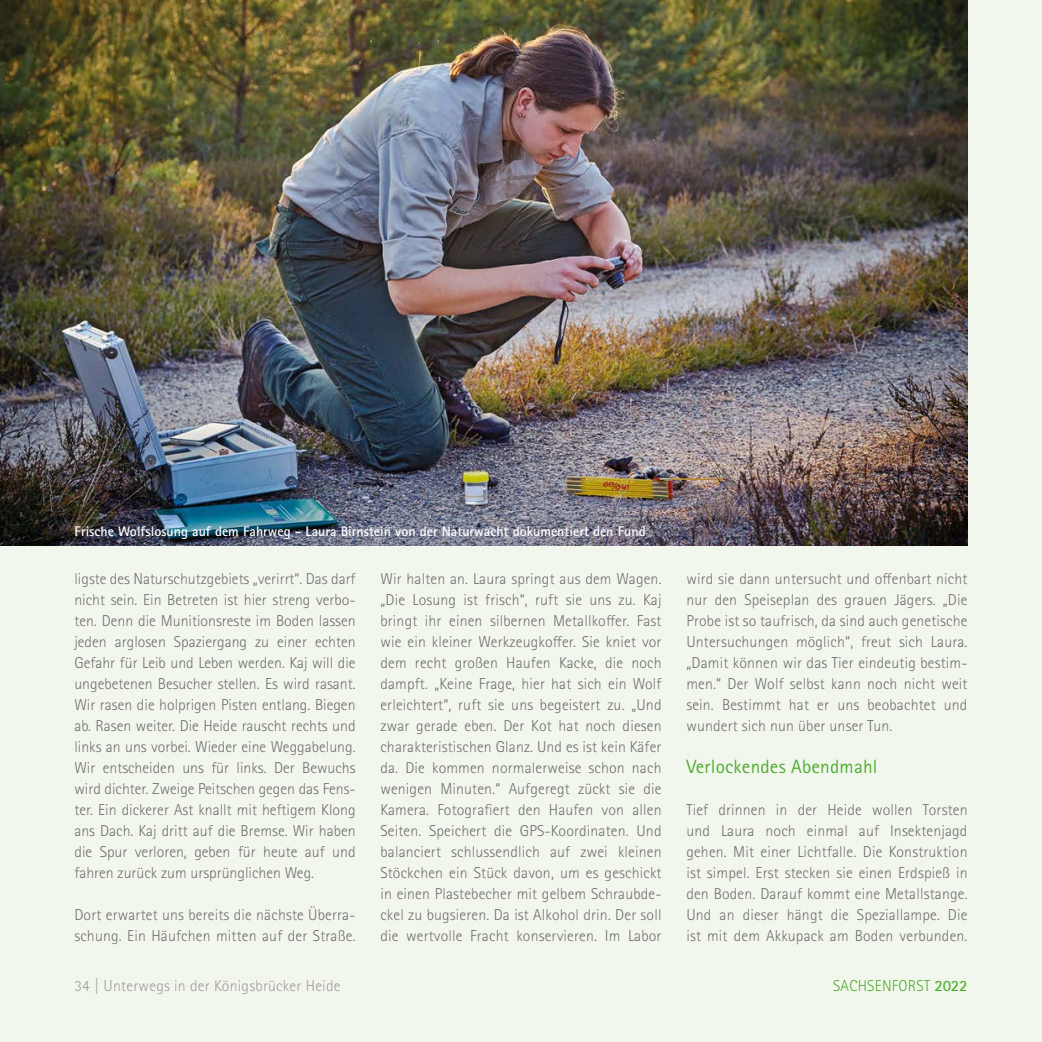
<style>
.page{position:relative;width:1042px;height:1042px;background:#f2f7ed}
.page>*{position:absolute;margin:0;border:0;box-sizing:border-box;transform-origin:0 0}
.Reportage_Fließtext_zwischenHL{font:19.25px "Rotis Sans Serif Pro";letter-spacing:.01em;color:#52ae32}
.Reportage_Fließtext{font:300 15.75px/21px "Rotis Sans Serif Pro";letter-spacing:.01em;color:#706f6f;text-align:justify}
.t1{font:300 15.75px "Rotis Sans Serif Pro";letter-spacing:.015em;color:#9d9d9c}
.t2{font:300 15.75px "Rotis Sans Serif Pro";letter-spacing:.015em;color:#52ae32}
.Bildunterschrift{font:700 14px "Rotis Sans Serif Pro";color:#fff}
.s1{font-weight:700}
</style>
<div class="page">
<img style="left:0;top:0;width:967px;height:546px">
<p class="Bildunterschrift" style="left:75px;top:522px;width:573px">Frische Wolfslosung auf dem Fahrweg - Laura Birnstein von der Naturwacht dokumentiert den Fund</p>
<p class="Reportage_Fließtext" style="left:74px;top:568px;width:283px">ligste des Naturschutzgebiets „verirrt“. Das darf nicht sein. Ein Betreten ist hier streng verbo&shy;ten. Denn die Munitionsreste im Boden lassen jeden arglosen Spaziergang zu einer echten Gefahr für Leib und Leben werden. Kaj will die ungebetenen Besucher stellen. Es wird rasant.<br>Wir rasen die holprigen Pisten entlang. Biegen ab. Rasen weiter. Die Heide rauscht rechts und links an uns vorbei. Wieder eine Weggabelung.<br>Wir entscheiden uns für links. Der Bewuchs wird dichter. Zweige Peitschen gegen das Fens&shy;ter. Ein dickerer Ast knallt mit heftigem Klong ans Dach. Kaj dritt auf die Bremse. Wir haben die Spur verloren, geben für heute auf und fahren zurück zum ursprünglichen Weg.</p>
<p class="Reportage_Fließtext" style="left:74px;top:904px;width:283px">Dort erwartet uns bereits die nächste Überra&shy;schung. Ein Häufchen mitten auf der Straße.</p>
<p class="Reportage_Fließtext" style="left:380px;top:568px;width:283px">Wir halten an. Laura springt aus dem Wagen. „Die Losung ist frisch“, ruft sie uns zu. Kaj bringt ihr einen silbernen Metallkoffer. Fast wie ein kleiner Werkzeugkoffer. Sie kniet vor dem recht großen Haufen Kacke, die noch dampft. „Keine Frage, hier hat sich ein Wolf erleichtert“, ruft sie uns begeistert zu. „Und zwar gerade eben. Der Kot hat noch diesen charakteristischen Glanz. Und es ist kein Käfer da. Die kommen normalerweise schon nach wenigen Minuten.“ Aufgeregt zückt sie die Kamera. Fotografiert den Haufen von allen Seiten. Speichert die GPS-Koordinaten. Und balanciert schlussendlich auf zwei kleinen Stöckchen ein Stück davon, um es geschickt in einen Plastebecher mit gelbem Schraubde&shy;ckel zu bugsieren. Da ist Alkohol drin. Der soll die wertvolle Fracht konservieren. Im Labor</p>
<p class="Reportage_Fließtext" style="left:686px;top:568px;width:283px">wird sie dann untersucht und offenbart nicht nur den Speiseplan des grauen Jägers. „Die Probe ist so taufrisch, da sind auch genetische Untersuchungen möglich“, freut sich Laura. „Damit können wir das Tier eindeutig bestim&shy;men.“ Der Wolf selbst kann noch nicht weit sein. Bestimmt hat er uns beobachtet und wundert sich nun über unser Tun.</p>
<h3 class="Reportage_Fließtext_zwischenHL" style="left:686px;top:755px;width:193px">Verlockendes Abendmahl</h3>
<p class="Reportage_Fließtext" style="left:686px;top:799px;width:283px">Tief drinnen in der Heide wollen Torsten und Laura noch einmal auf Insektenjagd gehen. Mit einer Lichtfalle. Die Konstruktion ist simpel. Erst stecken sie einen Erdspieß in den Boden. Darauf kommt eine Metallstange.<br>Und an dieser hängt die Speziallampe. Die ist mit dem Akkupack am Boden verbunden.</p>
<p class="t1" style="left:74px;top:977px;width:268px">34 | Unterwegs in der Königsbrücker Heide</p>
<p class="t2" style="left:833px;top:977px;width:136px">SACHSENFORST <span class="s1">2022</span></p>
</div>
